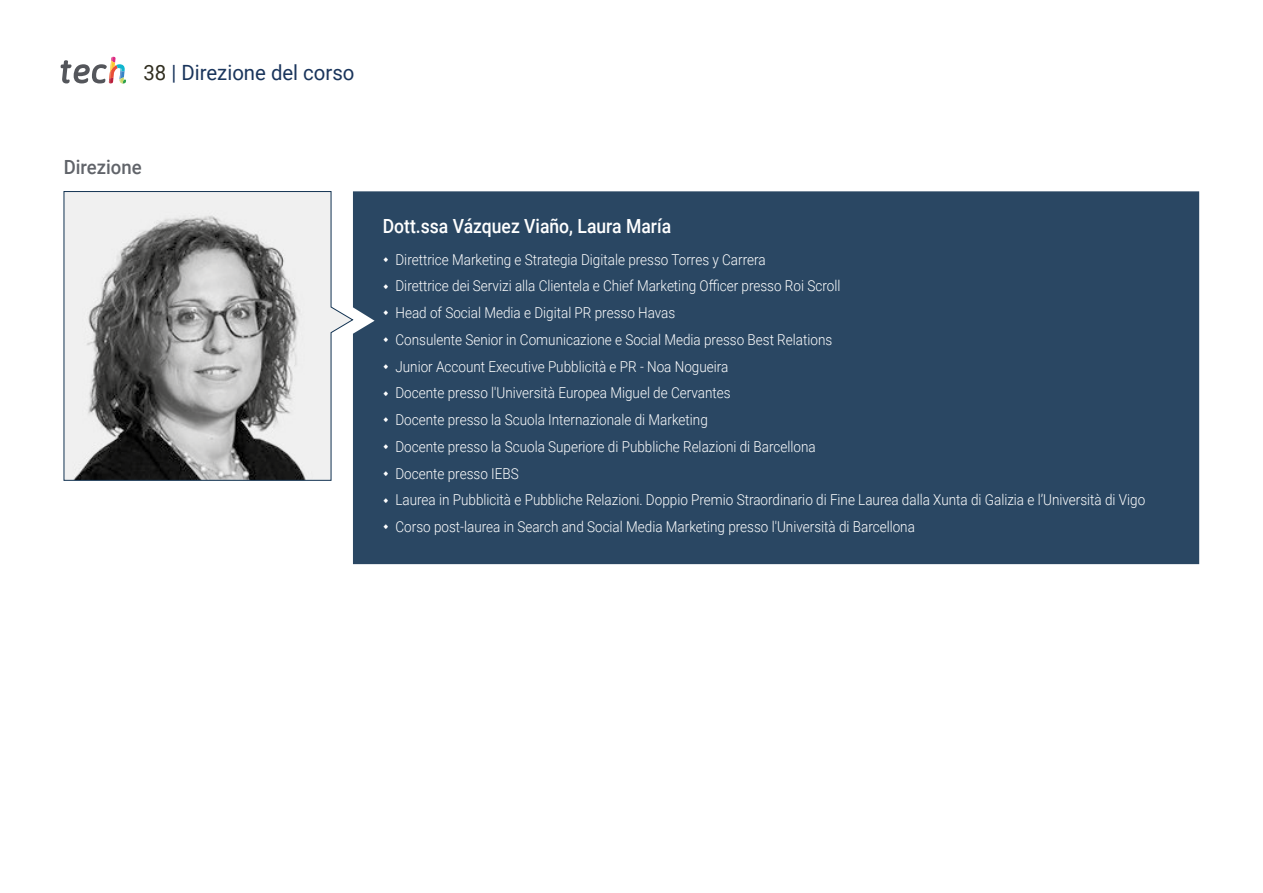
<style>
.page{position:relative;width:1263px;height:893px;background:#fff}
.page>*{position:absolute;margin:0;border:0;box-sizing:border-box;transform-origin:0 0}
.t1{font:21px "Roboto";color:#1a355c}
.t2{font:500 19.5px "Roboto";color:#fff;scale:.9 1}
.t3{font:500 19.5px "Roboto";color:#61646a;scale:.95 1}
.t4{font:300 15px/26.7px "Roboto";color:#fff;scale:.9 1}
.s1{color:#312e20}
</style>
<div class="page">
<svg style="left:61px;top:57px;width:65px;height:27px"></svg>
<div style="left:353px;top:191px;width:846px;height:373px;background:#2a4763"></div>
<svg style="left:64px;top:191px;width:289px;height:290px"></svg>
<svg style="left:384px;top:257px;width:4px;height:5px"></svg>
<svg style="left:384px;top:284px;width:4px;height:5px"></svg>
<svg style="left:384px;top:310px;width:4px;height:5px"></svg>
<svg style="left:384px;top:337px;width:4px;height:5px"></svg>
<svg style="left:384px;top:364px;width:4px;height:5px"></svg>
<svg style="left:384px;top:391px;width:4px;height:5px"></svg>
<svg style="left:384px;top:417px;width:4px;height:5px"></svg>
<svg style="left:384px;top:444px;width:4px;height:5px"></svg>
<svg style="left:384px;top:471px;width:4px;height:5px"></svg>
<svg style="left:384px;top:498px;width:4px;height:5px"></svg>
<svg style="left:384px;top:524px;width:4px;height:5px"></svg>
<h1 class="t1" style="left:144px;top:57px;width:213px"><span class="s1">38</span> | Direzione del corso</h1>
<h2 class="t3" style="left:64px;top:154px;width:84px">Direzione</h2>
<h2 class="t2" style="left:383px;top:212px;width:322px">Dott.ssa Vázquez Viaño, Laura María</h2>
<p class="t4" style="left:395px;top:245px;width:835px">Direttrice Marketing e Strategia Digitale presso Torres y Carrera<br>Direttrice dei Servizi alla Clientela e Chief Marketing Officer presso Roi Scroll<br>Head of Social Media e Digital PR presso Havas<br>Consulente Senior in Comunicazione e Social Media presso Best Relations<br>Junior Account Executive Pubblicità e PR - Noa Nogueira<br>Docente presso l'Università Europea Miguel de Cervantes<br>Docente presso la Scuola Internazionale di Marketing<br>Docente presso la Scuola Superiore di Pubbliche Relazioni di Barcellona<br>Docente presso IEBS<br>Laurea in Pubblicità e Pubbliche Relazioni. Doppio Premio Straordinario di Fine Laurea dalla Xunta di Galizia e l’Università di Vigo Corso post-laurea in Search and Social Media Marketing presso l'Università di Barcellona</p>
</div>
